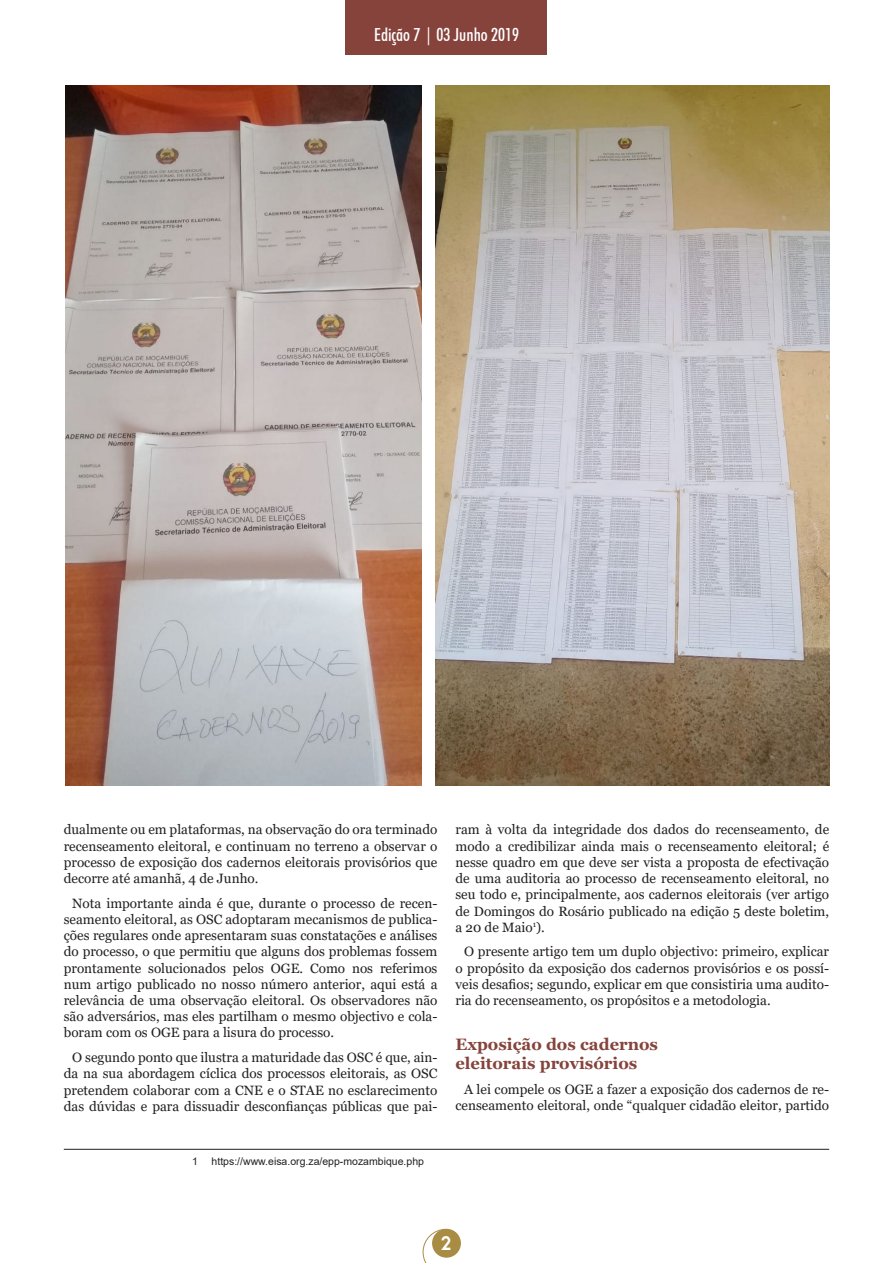
<style>
.page{position:relative;width:893px;height:1263px;background:#fff}
.page>*{position:absolute;margin:0;border:0;box-sizing:border-box;transform-origin:0 0}
.t1{font:500 condensed 18px "Futura BT";color:#fff}
.t2{font:700 18px "Arca Majora 3";color:#fff}
.t3{font:700 16.5px/19.8px "Georgia";color:#86433c}
.t4{font:13.5px/16.2px "Georgia";color:#231f20;text-align:justify}
.Endnote_text{font:10.5px "Arial";color:#231f20}
</style>
<div class="page">
<div style="left:345px;top:0;width:202px;height:54px;background:#86433c"></div>
<svg style="left:422px;top:1228px;width:39px;height:35px"></svg>
<img style="left:66px;top:85px;width:356px;height:700px">
<img style="left:435px;top:85px;width:394px;height:700px">
<hr style="left:64px;top:1149px;width:765px;height:1px;background:#231f20">
<h1 class="t1" style="left:374px;top:23px;width:146px">Edição 7 | 03 Junho 2019</h1>
<p class="t4" style="left:64px;top:822px;width:375px">dualmente ou em plataformas, na observação do ora terminado recenseamento eleitoral, e continuam no terreno a observar o processo de exposição dos cadernos eleitorais provisórios que decorre até amanhã, 4 de Junho.</p>
<p class="t4" style="left:64px;top:895px;width:375px;text-indent:9px">Nota importante ainda é que, durante o processo de recen&shy;seamento eleitoral, as OSC adoptaram mecanismos de publica&shy;ções regulares onde apresentaram suas constatações e análises do processo, o que permitiu que alguns dos problemas fossem prontamente solucionados pelos OGE. Como nos referimos num artigo publicado no nosso número anterior, aqui está a relevância de uma observação eleitoral. Os observadores não são adversários, mas eles partilham o mesmo objectivo e cola&shy;boram com os OGE para a lisura do processo.</p>
<p class="t4" style="left:64px;top:1050px;width:375px;text-indent:9px">O segundo ponto que ilustra a maturidade das OSC é que, ain&shy;da na sua abordagem cíclica dos processos eleitorais, as OSC pretendem colaborar com a CNE e o STAE no esclarecimento das dúvidas e para dissuadir desconfianças públicas que pai-</p>
<p class="Endnote_text" style="left:192px;top:1154px;width:7px">1</p>
<p class="Endnote_text" style="left:212px;top:1154px;width:214px">https://www.eisa.org.za/epp-mozambique.php</p>
<p class="t4" style="left:455px;top:822px;width:375px">ram à volta da integridade dos dados do recenseamento, de modo a credibilizar ainda mais o recenseamento eleitoral; é nesse quadro em que deve ser vista a proposta de efectivação de uma auditoria ao processo de recenseamento eleitoral, no seu todo e, principalmente, aos cadernos eleitorais (ver artigo de Domingos do Rosário publicado na edição 5 deste boletim, a 20 de Maio<sup>1</sup>).</p>
<p class="t4" style="left:455px;top:944px;width:375px;text-indent:9px">O presente artigo tem um duplo objectivo: primeiro, explicar o propósito da exposição dos cadernos provisórios e os possí&shy;veis desafios; segundo, explicar em que consistiria uma audito&shy;ria do recenseamento, os propósitos e a metodologia.</p>
<p class="t3" style="left:455px;top:1034px;width:204px">Exposição dos cadernos eleitorais provisórios</p>
<p class="t4" style="left:455px;top:1081px;width:375px;text-align:right">A lei compele os OGE a fazer a exposição dos cadernos de re&shy;censeamento eleitoral, onde “qualquer cidadão eleitor, partido</p>
<p class="t2" style="left:441px;top:1227px;width:12px">2</p>
</div>
